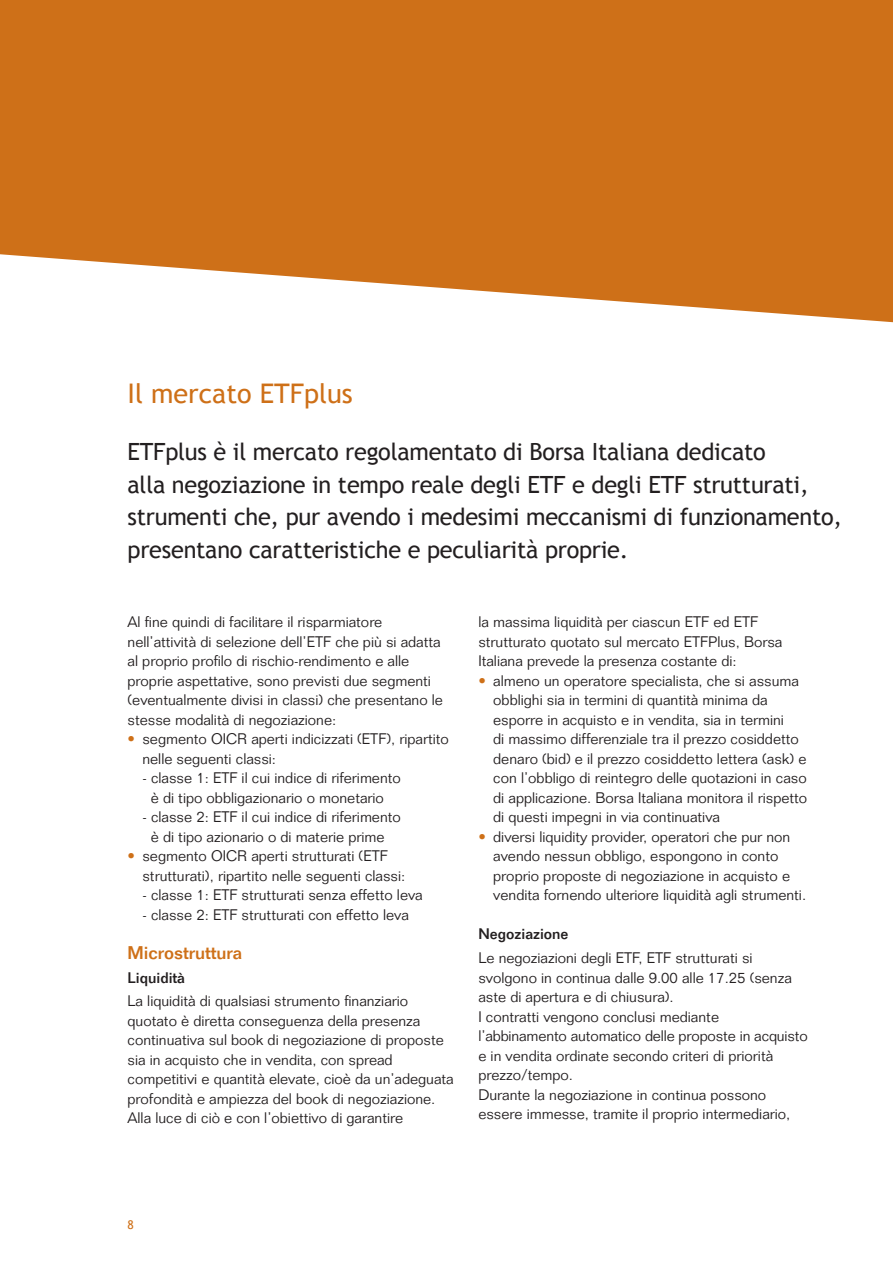
<style>
.page{position:relative;width:893px;height:1263px;background:#fff}
.page>*{position:absolute;margin:0;border:0;box-sizing:border-box;transform-origin:0 0}
.t1{font:27px "Trebuchet MS";color:#ce7018}
.t2{font:23.7px/32.5px "Trebuchet MS";letter-spacing:-.01em;color:#231f20}
.t3{font:500 18px "Folio Std";color:#ce7018}
.t4{font:300 15px/19.5px "Folio Std";color:#231f20}
.t5{font:500 15px "Folio Std";color:#231f20}
.t6{font:12px "Trebuchet MS";color:#ce7018}
.s1{font-weight:500;color:#ce7018}
</style>
<div class="page">
<svg style="left:0;top:0;width:893px;height:322px;background:#d37e30"></svg>
<h1 class="t1" style="left:128px;top:377px;width:227px">I l mercato ETFplus</h1>
<h2 class="t2" style="left:128px;top:436px;width:640px">ETFplus è il mercato regolamentato di Borsa I taliana dedicato alla negoziazione in tempo reale degli ETF</h2>
<h2 class="t2" style="left:572px;top:468px;width:90px">e degli ETF</h2>
<h2 class="t2" style="left:128px;top:468px;width:716px;text-indent:565px">strutturati, strumenti che, pur avendo i medesimi meccanismi di funzionamento, presentano caratteristiche e peculiarità proprie.</h2>
<p class="t4" style="left:128px;top:612px;width:317px">Al fine quindi di facilitare il risparmiatore nell’attività di selezione dell’ETF che più si adatta al proprio profilo di rischio-rendimento e alle proprie aspettative, sono previsti due segmenti (eventualmente divisi in classi) che presentano le stesse modalità di negoziazione:</p>
<p class="t4" style="left:142px;top:729px;width:308px;text-indent:-15px"><span class="s1">•</span> segmento OICR aperti indicizzati (ETF), ripartito nelle seguenti classi:</p>
<p class="t4" style="left:142px;top:768px;width:260px;text-align:center">- classe 1: ETF il cui indice di riferimento è di tipo obbligazionario o monetario</p>
<p class="t4" style="left:142px;top:807px;width:260px;text-align:center">- classe 2: ETF il cui indice di riferimento è di tipo azionario o di materie prime</p>
<p class="t4" style="left:142px;top:846px;width:264px;text-indent:-15px"><span class="s1">•</span> segmento OICR aperti strutturati (ETF strutturati), ripartito nelle seguenti classi:</p>
<p class="t4" style="left:142px;top:885px;width:282px">- classe 1: ETF strutturati senza effetto leva</p>
<p class="t4" style="left:142px;top:905px;width:268px">- classe 2: ETF strutturati con effetto leva</p>
<p class="t3" style="left:128px;top:942px;width:116px">Microstruttura</p>
<p class="t5" style="left:128px;top:968px;width:59px">Liquidità</p>
<p class="t4" style="left:128px;top:991px;width:328px">La liquidità di qualsiasi strumento finanziario quotato è diretta conseguenza della presenza continuativa sul book di negoziazione di proposte sia in acquisto che in vendita, con spread competitivi e quantità elevate, cioè da un’adeguata profondità e ampiezza del book di negoziazione.<br>Alla luce di ciò e con l’obiettivo di garantire</p>
<p class="t4" style="left:478px;top:612px;width:305px">la massima liquidità per ciascun ETF ed ETF strutturato quotato sul mercato ETFPlus, Borsa<br>Italiana prevede la presenza costante di:</p>
<p class="t4" style="left:493px;top:671px;width:315px;text-indent:-15px"><span class="s1">•</span> almeno un operatore specialista, che si assuma obblighi sia in termini di quantità minima da esporre in acquisto e in vendita, sia in termini<br>di massimo differenziale tra il prezzo cosiddetto denaro (bid) e il prezzo cosiddetto lettera (ask) e con l’obbligo di reintegro delle quotazioni in caso di applicazione. Borsa Italiana monitora il rispetto di questi impegni in via continuativa</p>
<p class="t4" style="left:493px;top:827px;width:314px;text-indent:-15px"><span class="s1">•</span> diversi liquidity provider, operatori che pur non avendo nessun obbligo, espongono in conto proprio proposte di negoziazione in acquisto e vendita fornendo ulteriore liquidità agli strumenti.</p>
<p class="t5" style="left:478px;top:925px;width:92px">Negoziazione</p>
<p class="t4" style="left:478px;top:948px;width:331px">Le negoziazioni degli ETF, ETF strutturati si svolgono in continua dalle 9.00 alle 17.25 (senza aste di apertura e di chiusura).<br>I contratti vengono conclusi mediante l’abbinamento automatico delle proposte in acquisto e in vendita ordinate secondo criteri di priorità prezzo/tempo.<br>Durante la negoziazione in continua possono essere immesse, tramite il proprio intermediario,</p>
<p class="t6" style="left:128px;top:1218px;width:8px">8</p>
</div>
